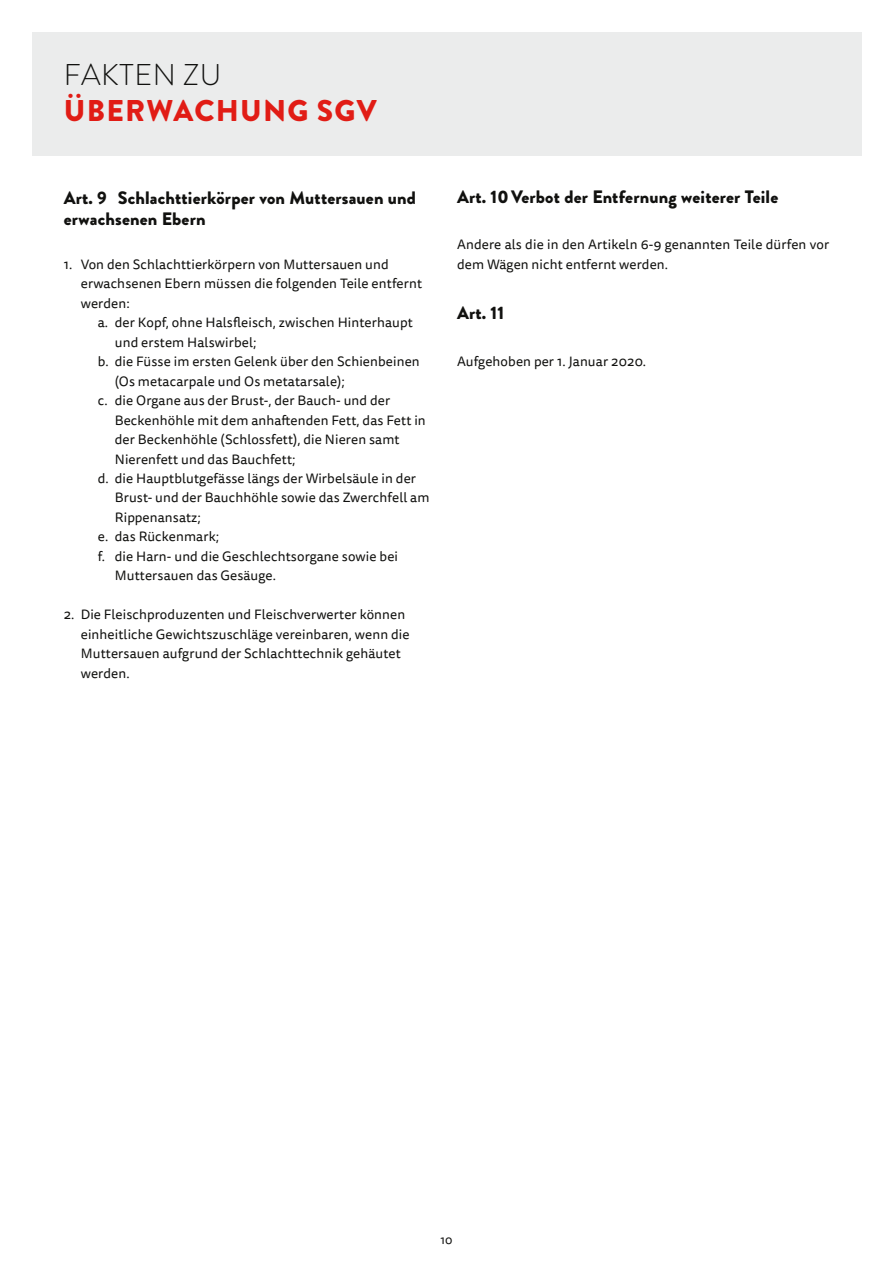
<style>
.page{position:relative;width:893px;height:1263px;background:#fff}
.page>*{position:absolute;margin:0;border:0;box-sizing:border-box;transform-origin:0 0}
.t1{font:900 30px "Brandon Grotesque";letter-spacing:.04em;color:#e11c15}
.t2{font:300 30px "Brandon Grotesque";letter-spacing:.02em;color:#11110f}
.t3{font:900 18px/21px "Brandon Grotesque";letter-spacing:.01em;color:#11110f}
.t4{font:13.5px/19.5px "Tisa Sans Pro";letter-spacing:.01em;color:#11110f}
.t5{font:12px "Tisa Sans Pro";color:#11110f}
</style>
<div class="page">
<div style="left:32px;top:32px;width:829px;height:123px;background:#ebecec"></div>
<h1 class="t2" style="left:64px;top:54px;width:159px">FAKTEN ZU</h1>
<h1 class="t1" style="left:64px;top:89px;width:314px">ÜBERWACHUNG SGV</h1>
<h2 class="t3" style="left:64px;top:187px;width:354px">Art. 9 Schlachttierkörper von Muttersauen und erwachsenen Ebern</h2>
<p class="t4" style="left:81px;top:254px;width:343px;text-indent:-17px">1. Von den Schlachttierkörpern von Muttersauen und erwachsenen Ebern müssen die folgenden Teile entfernt werden:</p>
<p class="t4" style="left:98px;top:313px;width:317px">a. der Kopf, ohne Halsfleisch, zwischen Hinterhaupt</p>
<p class="t4" style="left:115px;top:332px;width:143px">und erstem Halswirbel;</p>
<p class="t4" style="left:98px;top:352px;width:323px">b. die Füsse im ersten Gelenk über den Schienbeinen</p>
<p class="t4" style="left:115px;top:371px;width:231px">(Os metacarpale und Os metatarsale);</p>
<p class="t4" style="left:98px;top:391px;width:294px">c. die Organe aus der Brust-, der Bauch- und der</p>
<p class="t4" style="left:115px;top:410px;width:312px">Beckenhöhle mit dem anhaftenden Fett, das Fett in</p>
<p class="t4" style="left:115px;top:430px;width:286px">der Beckenhöhle (Schlossfett), die Nieren samt</p>
<p class="t4" style="left:115px;top:449px;width:182px">Nierenfett und das Bauchfett;</p>
<p class="t4" style="left:98px;top:469px;width:320px">d. die Hauptblutgefässe längs der Wirbelsäule in der</p>
<p class="t4" style="left:115px;top:488px;width:316px">Brust- und der Bauchhöhle sowie das Zwerchfell am</p>
<p class="t4" style="left:115px;top:508px;width:88px">Rippenansatz;</p>
<p class="t4" style="left:98px;top:527px;width:123px">e. das Rückenmark;</p>
<p class="t4" style="left:98px;top:547px;width:302px">f. die Harn- und die Geschlechtsorgane sowie bei</p>
<p class="t4" style="left:115px;top:566px;width:163px">Muttersauen das Gesäuge.</p>
<p class="t4" style="left:81px;top:605px;width:330px;text-indent:-17px">2. Die Fleischproduzenten und Fleischverwerter können einheitliche Gewichtszuschläge vereinbaren, wenn die Muttersauen aufgrund der Schlachttechnik gehäutet werden.</p>
<h2 class="t3" style="left:457px;top:187px;width:323px">Art. 10Verbot der Entfernung weiterer Teile</h2>
<p class="t4" style="left:457px;top:235px;width:374px">Andere als die in den Artikeln 6-9 genannten Teile dürfen vor dem Wägen nicht entfernt werden.</p>
<h2 class="t3" style="left:457px;top:303px;width:49px">Art. 11</h2>
<p class="t4" style="left:457px;top:352px;width:190px">Aufgehoben per 1. Januar 2020.</p>
<p class="t5" style="left:440px;top:1231px;width:14px">10</p>
</div>
